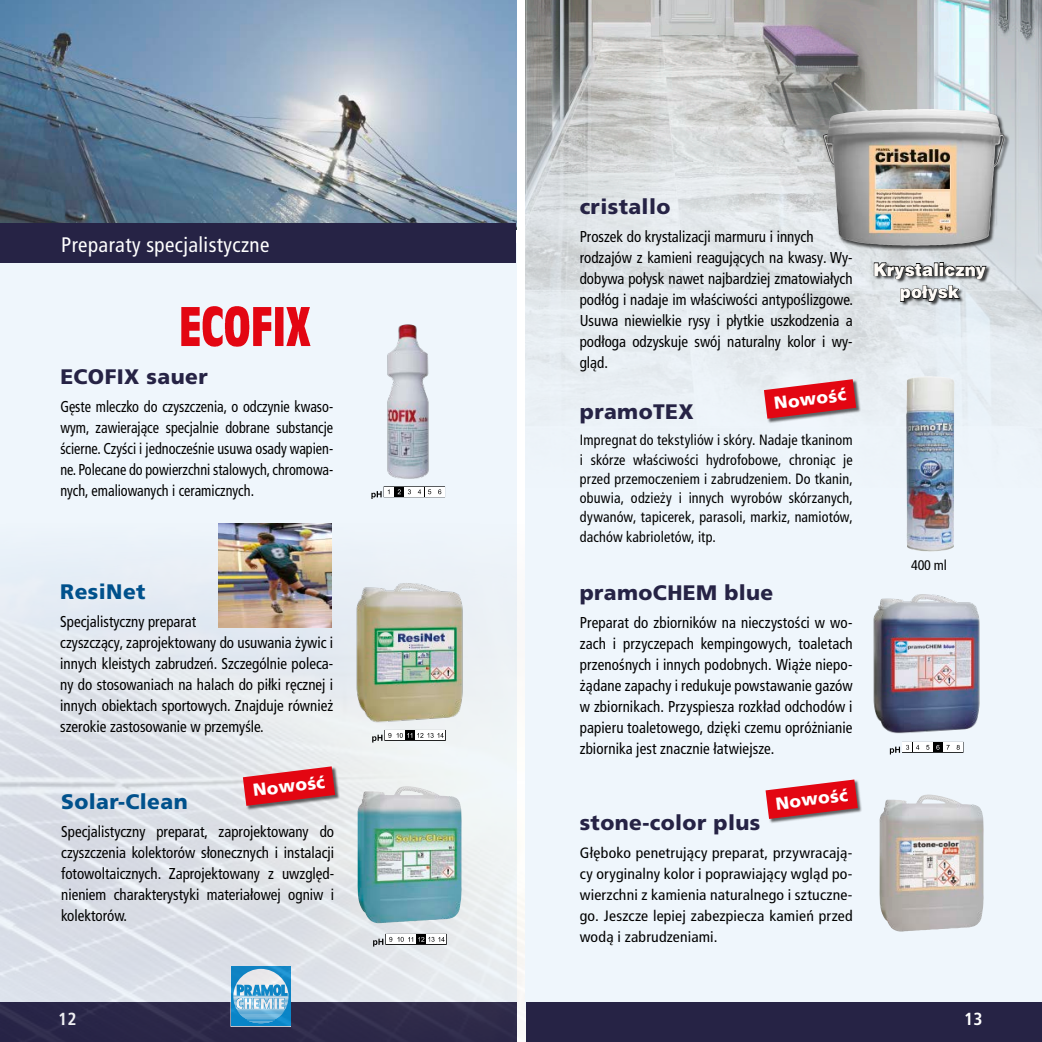
<style>
.page{position:relative;width:1042px;height:1042px;background:#fff}
.page>*{position:absolute;margin:0;border:0;box-sizing:border-box;transform-origin:0 0}
._3_Titel{font:900 21px "Frutiger LT Pro";letter-spacing:.02em;color:#262345}
.Text_Grundschrift{font:condensed 21px "Frutiger LT Pro";letter-spacing:.02em;color:#fff}
._3_Titel-2{font:900 21px "Frutiger LT Pro";letter-spacing:.02em;color:#00518c}
.t1{font:900 17.5px/22.8px "Helvetica LT Std";color:#fefbf7;text-align:center;scale:.95 1}
._2_Grundtext{font:700 condensed 17.5px "Frutiger LT Pro";color:#fff}
._3_Titel-3{font:900 17.32px "Frutiger LT Pro";color:#fff}
.Grundtext{font:condensed 15.75px/21px "Frutiger LT Pro";color:#000;text-align:justify;scale:.95 1}
.Grundtext-2{font:condensed 15.75px/21px "Frutiger LT Pro";color:#000;text-align:justify;scale:.9 1}
.Grund_Polnish_8_-_9{font:condensed 15.05px/21px "Frutiger LT Pro";letter-spacing:.01em;color:#000;text-align:justify;scale:1.05 1}
.Grundtext-3{font:condensed 14.88px/19.2px "Frutiger LT Pro";letter-spacing:.01em;color:#000;text-align:justify;scale:.95 1}
._2_Grundtext-2{font:condensed 14px "Frutiger LT Pro";color:#000}
</style>
<div class="page">
<div style="left:0;top:243px;width:516px;height:758px;background:#eff6fc"></div>
<img style="left:0;top:0;width:516px;height:229px">
<div style="left:0;top:223px;width:515px;height:40px;background:#262345"></div>
<img style="left:387px;top:324px;width:42px;height:155px">
<svg style="left:371px;top:486px;width:74px;height:13px"></svg>
<img style="left:181px;top:306px;width:130px;height:41px">
<img style="left:0;top:521px;width:526px;height:521px">
<svg style="left:373px;top:934px;width:74px;height:12px"></svg>
<img style="left:357px;top:786px;width:105px;height:138px">
<svg style="left:372px;top:730px;width:74px;height:12px"></svg>
<img style="left:353px;top:578px;width:112px;height:147px">
<img style="left:219px;top:523px;width:113px;height:104px">
<div style="left:526px;top:0;width:516px;height:1009px;background:#eff6fc"></div>
<img style="left:526px;top:0;width:516px;height:430px">
<div style="left:822px;top:109px;width:188px;height:142px;background:#000;opacity:.7"></div>
<img style="left:822px;top:109px;width:183px;height:137px">
<img style="left:906px;top:376px;width:49px;height:176px">
<img style="left:873px;top:594px;width:107px;height:140px">
<svg style="left:890px;top:742px;width:73px;height:12px"></svg>
<img style="left:879px;top:794px;width:105px;height:138px">
<div style="left:874px;top:263px;width:117px;height:43px;background:#000;opacity:.7"></div>
<svg style="left:873px;top:262px;width:114px;height:40px;background:#909497"></svg>
<div style="left:526px;top:1002px;width:516px;height:40px;background:#262345"></div>
<div style="left:243px;top:766px;width:97px;height:44px;background:#000;opacity:.6"></div>
<svg style="left:243px;top:766px;width:92px;height:40px;background:#d93f48"></svg>
<div style="left:764px;top:379px;width:97px;height:44px;background:#000;opacity:.6"></div>
<svg style="left:764px;top:379px;width:92px;height:40px"></svg>
<div style="left:766px;top:779px;width:96px;height:44px;background:#000;opacity:.6"></div>
<svg style="left:765px;top:779px;width:93px;height:40px"></svg>
<p class="Text_Grundschrift" style="left:61px;top:233px;width:210px">Preparaty specjalistyczne</p>
<p class="_3_Titel" style="left:60px;top:364px;width:149px">ECOFIX sauer</p>
<p class="Grundtext-2" style="left:60px;top:396px;width:305px">Gęste mleczko do czyszczenia, o odczynie kwaso&shy;wym, zawierające specjalnie dobrane substancje ścierne. Czyści i jednocześnie usuwa osady wapien&shy;ne. Polecane do powierzchni stalowych, chromowa&shy;nych, emaliowanych i ceramicznych.</p>
<p class="_3_Titel-2" style="left:60px;top:579px;width:87px">ResiNet</p>
<p class="Grundtext" style="left:60px;top:611px;width:145px">Specjalistyczny preparat</p>
<p class="Grundtext" style="left:60px;top:632px;width:289px">czyszczący, zaprojektowany do usuwania żywic i innych kleistych zabrudzeń. Szczególnie poleca&shy;ny do stosowaniach na halach do piłki ręcznej i innych obiektach sportowych. Znajduje również szerokie zastosowanie w przemyśle.</p>
<p class="_3_Titel-3" style="left:252px;top:780px;width:74px;rotate:-7deg">Nowość</p>
<p class="_3_Titel-2" style="left:61px;top:789px;width:128px">Solar-Clean</p>
<p class="Grundtext" style="left:61px;top:821px;width:289px">Specjalistyczny preparat, zaprojektowany do czyszczenia kolektorów słonecznych i instalacji fotowoltaicznych. Zaprojektowany z uwzględ&shy;nieniem charakterystyki materiałowej ogniw i kolektorów.</p>
<p class="_2_Grundtext" style="left:58px;top:1009px;width:20px">12</p>
<p class="_3_Titel" style="left:580px;top:194px;width:92px">cristallo</p>
<p class="Grundtext" style="left:580px;top:226px;width:248px">Proszek do krystalizacji marmuru i innych</p>
<p class="Grundtext" style="left:580px;top:247px;width:289px">rodzajów z kamieni reagujących na kwasy. Wy&shy;dobywa połysk nawet najbardziej zmatowiałych podłóg i nadaje im właściwości antypoślizgowe.<br>Usuwa niewielkie rysy i płytkie uszkodzenia a podłoga odzyskuje swój naturalny kolor i wy&shy;gląd.</p>
<p class="_3_Titel-3" style="left:773px;top:393px;width:74px;rotate:-7deg">Nowość</p>
<p class="_3_Titel" style="left:580px;top:399px;width:115px">pramoTEX</p>
<p class="Grundtext-3" style="left:580px;top:431px;width:289px">Impregnat do tekstyliów i skóry. Nadaje tkaninom i skórze właściwości hydrofobowe, chroniąc je przed przemoczeniem i zabrudzeniem. Do tkanin, obuwia, odzieży i innych wyrobów skórzanych, dywanów, tapicerek, parasoli, markiz, namiotów, dachów kabrioletów, itp.</p>
<p class="_3_Titel" style="left:580px;top:580px;width:195px">pramoCHEM blue</p>
<p class="Grundtext" style="left:580px;top:612px;width:289px">Preparat do zbiorników na nieczystości w wo&shy;zach i przyczepach kempingowych, toaletach przenośnych i innych podobnych. Wiąże niepo&shy;żądane zapachy i redukuje powstawanie gazów w zbiornikach. Przyspiesza rozkład odchodów i papieru toaletowego, dzięki czemu opróżnianie zbiornika jest znacznie łatwiejsze.</p>
<p class="_3_Titel-3" style="left:774px;top:793px;width:74px;rotate:-7deg">Nowość</p>
<p class="_3_Titel" style="left:580px;top:810px;width:182px">stone-color plus</p>
<p class="Grund_Polnish_8_-_9" style="left:580px;top:842px;width:261px">Głęboko penetrujący preparat, przywracają&shy;cy oryginalny kolor i poprawiający wgląd po&shy;wierzchni z kamienia naturalnego i sztuczne&shy;go. Jeszcze lepiej zabezpiecza kamień przed wodą i zabrudzeniami.</p>
<p class="t1" style="left:873px;top:257px;width:120px">Krystaliczny połysk</p>
<p class="_2_Grundtext-2" style="left:911px;top:557px;width:37px">400 ml</p>
<p class="_2_Grundtext" style="left:964px;top:1009px;width:20px">13</p>
</div>
